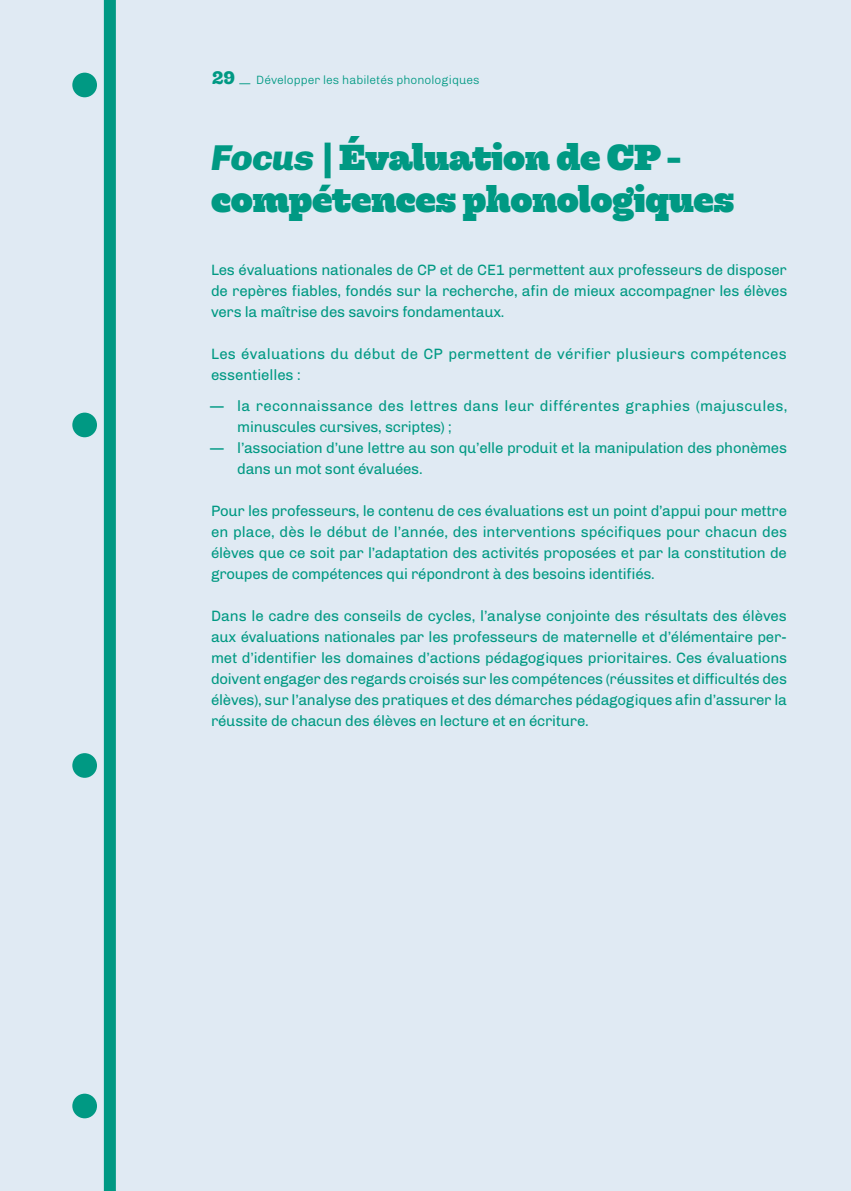
<style>
.page{position:relative;width:851px;height:1191px;background:#fff}
.page>*{position:absolute;margin:0;border:0;box-sizing:border-box;transform-origin:0 0}
.t1{font:800 36px/42px "Hernandez Niu";letter-spacing:-.01em;color:#009983}
.t2{font:15px/21px "Chivo";letter-spacing:-.015em;color:#009983;text-align:justify}
.t3{font:15px/21px "Chivo";letter-spacing:.02em;color:#009983}
.t4{font:15px/21px "Chivo";letter-spacing:.015em;color:#009983}
.t5{font:300 12px "Chivo";color:#009983}
.s1{font-family:"Hernandez Niu";font-weight:800;font-size:18px}
.s2{font-family:"Chivo";font-weight:900;font-style:italic}
</style>
<div class="page">
<div style="left:0;top:0;width:850px;height:1191px;background:#e0eaf3"></div>
<div style="left:104px;top:0;width:12px;height:1191px;background:#009983"></div>
<div style="left:72px;top:73px;width:25px;height:24px;background:#009983;border-radius:50%"></div>
<div style="left:72px;top:412px;width:25px;height:25px;background:#009983;border-radius:50%"></div>
<div style="left:72px;top:753px;width:25px;height:25px;background:#009983;border-radius:50%"></div>
<div style="left:72px;top:1093px;width:25px;height:25px;background:#009983;border-radius:50%"></div>
<p class="t5" style="left:212px;top:71px;width:269px"><span class="s1">29</span> — Développer les habiletés phonologiques</p>
<h1 class="t1" style="left:211px;top:137px;width:525px"><span class="s2">Focus</span> | Évaluation de CP - compétences phonologiques</h1>
<p class="t2" style="left:211px;top:258px;width:577px">Les évaluations nationales de CP et de CE1 permettent aux professeurs de disposer de repères fiables, fondés sur la recherche, afin de mieux accompagner les élèves vers la maîtrise des savoirs fondamentaux.</p>
<p class="t4" style="left:211px;top:342px;width:577px">Les évaluations du début de CP permettent de vérifier plusieurs compétences essentielles :</p>
<p class="t3" style="left:237px;top:395px;width:551px;text-indent:-27px">— la reconnaissance des lettres dans leur différentes graphies (majuscules, minuscules cursives, scriptes) ;</p>
<p class="t2" style="left:237px;top:437px;width:551px;text-indent:-27px">— l’association d’une lettre au son qu’elle produit et la manipulation des phonèmes dans un mot sont évaluées.</p>
<p class="t2" style="left:211px;top:500px;width:577px">Pour les professeurs, le contenu de ces évaluations est un point d’appui pour mettre en place, dès le début de l’année, des interventions spécifiques pour chacun des élèves que ce soit par l’adaptation des activités proposées et par la constitution de groupes de compétences qui répondront à des besoins identifiés.</p>
<p class="t2" style="left:211px;top:605px;width:577px">Dans le cadre des conseils de cycles, l’analyse conjointe des résultats des élèves aux évaluations nationales par les professeurs de maternelle et d’élémentaire per&shy;met d’identifier les domaines d’actions pédagogiques prioritaires. Ces évaluations doivent engager des regards croisés sur les compétences (réussites et difficultés des élèves), sur l’analyse des pratiques et des démarches pédagogiques afin d’assurer la réussite de chacun des élèves en lecture et en écriture.</p>
</div>
